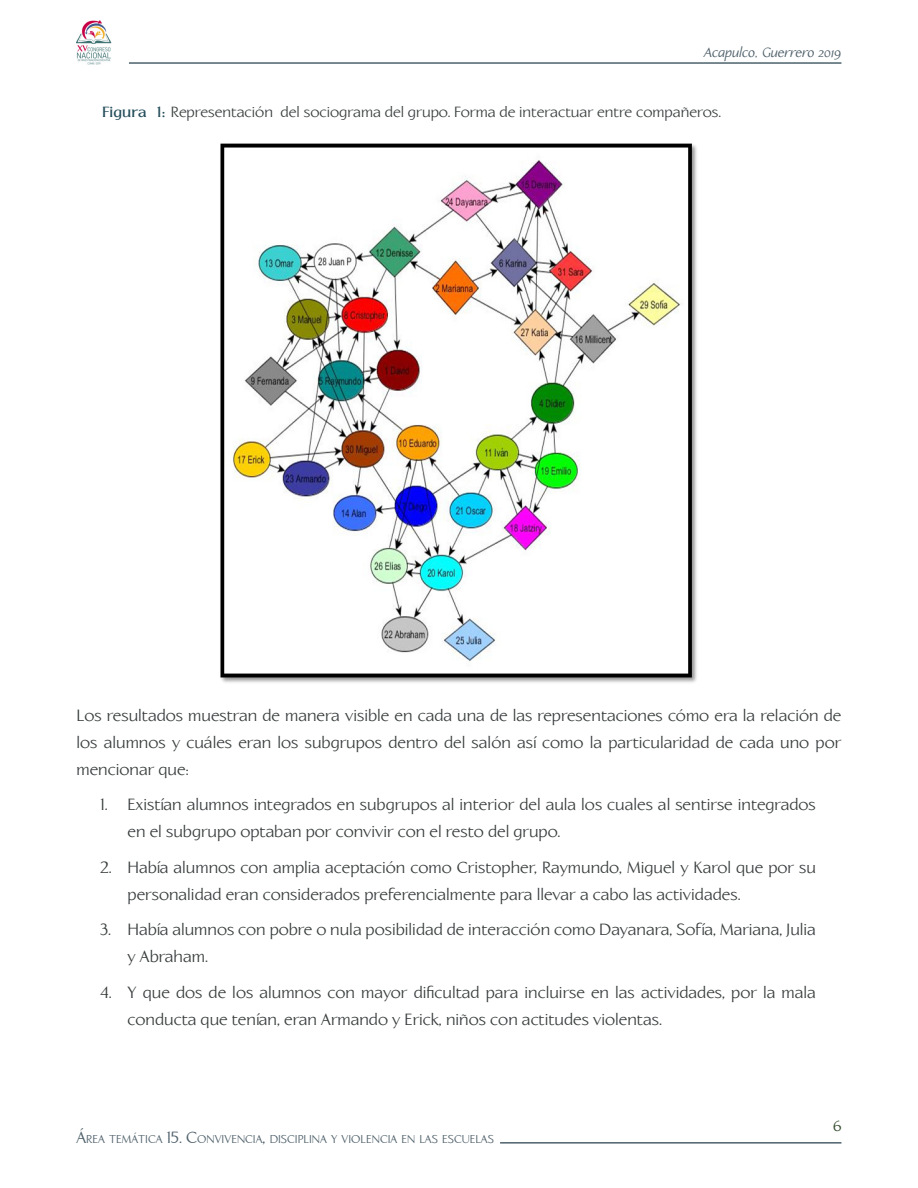
<style>
.page{position:relative;width:918px;height:1188px;background:#fff}
.page>*{position:absolute;margin:0;border:0;box-sizing:border-box;transform-origin:0 0}
.parrafo_general{font:16.5px/27px "Linotype Aperto";color:#383c3d}
.PIES_DE_IMAGEN{font:15px "Linotype Aperto";color:#383c3d}
.t1{font:15px "Linotype Aperto";color:#314a2c}
.t2{font:italic 13.5px "Linotype Aperto";color:#4d5f69}
.t3{font:11.55px "Linotype Aperto";color:#4d5f69}
.s1{font-weight:700;color:#244d5a}
.s2{font-size:16.5px}
</style>
<div class="page">
<hr style="left:500px;top:1142px;width:341px;height:2px;background:#4d626c">
<hr style="left:129px;top:62px;width:712px;height:2px;background:#4d626c">
<img style="left:77px;top:20px;width:34px;height:45px">
<img style="left:220px;top:143px;width:477px;height:540px">
<p class="t2" style="left:704px;top:44px;width:139px">Acapulco, Guerrero 2019</p>
<p class="PIES_DE_IMAGEN" style="left:102px;top:104px;width:621px"><span class="s1">Figura 1:</span> Representación del sociograma del grupo. Forma de interactuar entre compañeros.</p>
<p class="parrafo_general" style="left:77px;top:702px;width:766px;text-align:justify">Los resultados muestran de manera visible en cada una de las representaciones cómo era la relación de los alumnos y cuáles eran los subgrupos dentro del salón así como la particularidad de cada uno por mencionar que:</p>
<p class="parrafo_general" style="left:128px;top:792px;width:690px;text-indent:-27px">1. Existían alumnos integrados en subgrupos al interior del aula los cuales al sentirse integrados en el subgrupo optaban por convivir con el resto del grupo.</p>
<p class="parrafo_general" style="left:128px;top:854px;width:690px;text-indent:-27px">2. Había alumnos con amplia aceptación como Cristopher, Raymundo, Miguel y Karol que por su personalidad eran considerados preferencialmente para llevar a cabo las actividades.</p>
<p class="parrafo_general" style="left:128px;top:917px;width:690px;text-indent:-27px">3. Había alumnos con pobre o nula posibilidad de interacción como Dayanara, Sofía, Mariana, Julia y Abraham.</p>
<p class="parrafo_general" style="left:128px;top:979px;width:690px;text-indent:-27px">4. Y que dos de los alumnos con mayor dificultad para incluirse en las actividades, por la mala conducta que tenían, eran Armando y Erick, niños con actitudes violentas.</p>
<p class="t3" style="left:77px;top:1132px;width:419px"><span class="s2">Á</span>REA TEMÁTICA <span class="s2">15. C</span>ONVIVENCIA<span class="s2">,</span> DISCIPLINA Y VIOLENCIA EN LAS ESCUELAS</p>
<p class="t1" style="left:833px;top:1117px;width:10px">6</p>
</div>
